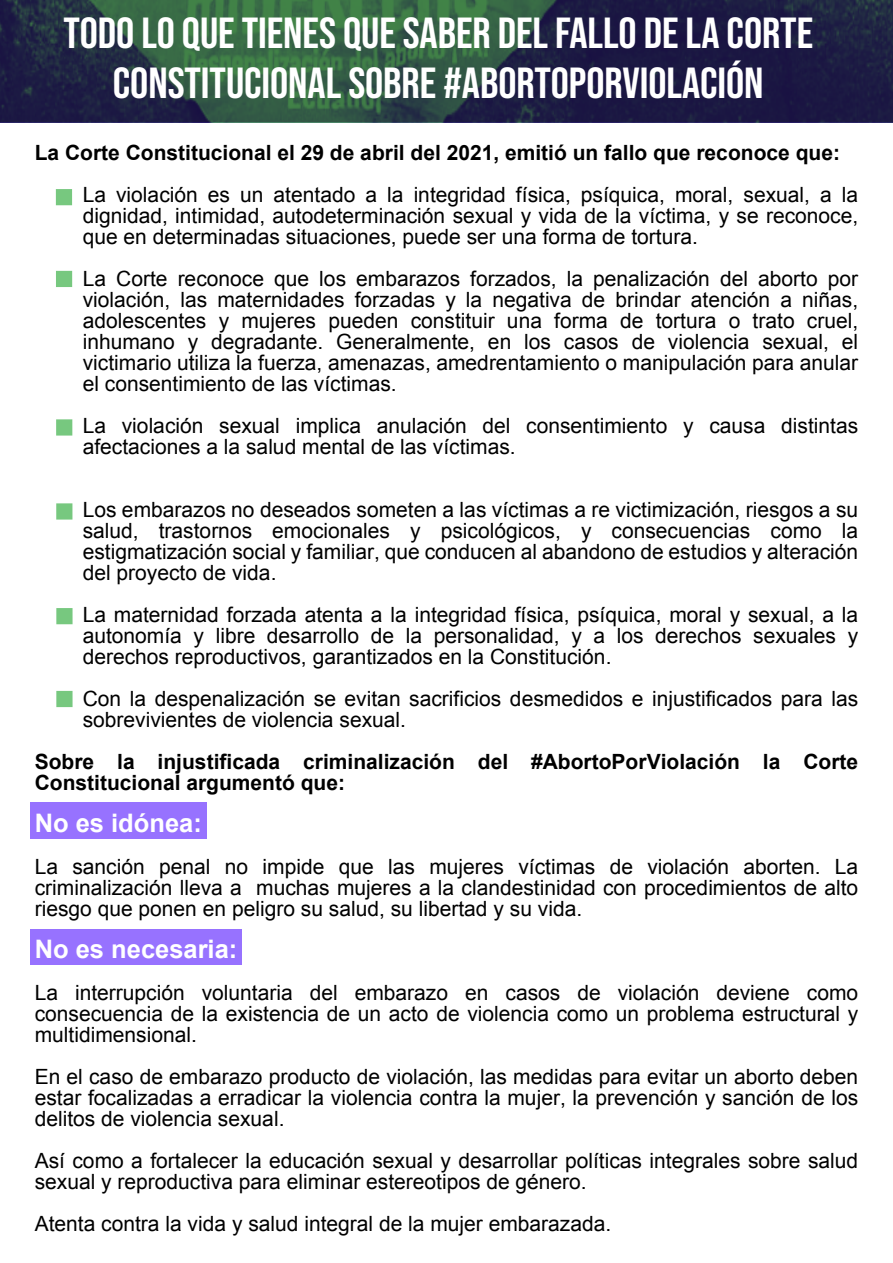
<style>
.page{position:relative;width:893px;height:1263px;background:#fff}
.page>*{position:absolute;margin:0;border:0;box-sizing:border-box;transform-origin:0 0}
.t1{font:43.5px/49.5px "Bebas Neue";color:#fff;text-align:center;scale:1.04 1}
.t2{font:700 25.5px "Arial";color:#fff}
.t3{font:21px/21px "Arial";color:#000;text-align:justify}
.t4{font:700 21px/21px "Arial";color:#000}
</style>
<div class="page">
<div style="left:30px;top:802px;width:177px;height:37px;background:#9772ff"></div>
<svg style="left:0;top:0;width:893px;height:122px;background:#273943"></svg>
<div style="left:56px;top:189px;width:16px;height:16px;background:#77c87f"></div>
<div style="left:56px;top:271px;width:16px;height:16px;background:#77c87f"></div>
<div style="left:56px;top:503px;width:16px;height:17px;background:#77c87f"></div>
<div style="left:56px;top:419px;width:16px;height:17px;background:#77c87f"></div>
<div style="left:56px;top:608px;width:17px;height:16px;background:#77c87f"></div>
<div style="left:56px;top:691px;width:17px;height:16px;background:#77c87f"></div>
<div style="left:30px;top:930px;width:211px;height:35px;background:#9772ff"></div>
<h1 class="t1" style="left:63px;top:8px;width:722px">TODO LO QUE TIENES QUE SABER DEL FALLO DE LA CORTE<br>CONSTITUCIONAL SOBRE #ABORTOPORVIOLACIÓN</h1>
<p class="t4" style="left:35px;top:142px;width:807px">La Corte Constitucional el 29 de abril del 2021, emitió un fallo que reconoce que:</p>
<p class="t3" style="left:83px;top:184px;width:777px">La violación es un atentado a la integridad física, psíquica, moral, sexual, a la dignidad, intimidad, autodeterminación sexual y vida de la víctima, y se reconoce, que en determinadas situaciones, puede ser una forma de tortura.</p>
<p class="t3" style="left:83px;top:268px;width:777px">La Corte reconoce que los embarazos forzados, la penalización del aborto por violación, las maternidades forzadas y la negativa de brindar atención a niñas, adolescentes y mujeres pueden constituir una forma de tortura o trato cruel, inhumano y degradante. Generalmente, en los casos de violencia sexual, el victimario utiliza la fuerza, amenazas, amedrentamiento o manipulación para anular el consentimiento de las víctimas.</p>
<p class="t3" style="left:83px;top:415px;width:777px">La violación sexual implica anulación del consentimiento y causa distintas afectaciones a la salud mental de las víctimas.</p>
<p class="t3" style="left:83px;top:499px;width:777px">Los embarazos no deseados someten a las víctimas a re victimización, riesgos a su salud, trastornos emocionales y psicológicos, y consecuencias como la estigmatización social y familiar, que conducen al abandono de estudios y alteración del proyecto de vida.</p>
<p class="t3" style="left:83px;top:604px;width:777px">La maternidad forzada atenta a la integridad física, psíquica, moral y sexual, a la autonomía y libre desarrollo de la personalidad, y a los derechos sexuales y derechos reproductivos, garantizados en la Constitución.</p>
<p class="t3" style="left:83px;top:688px;width:777px">Con la despenalización se evitan sacrificios desmedidos e injustificados para las sobrevivientes de violencia sexual.</p>
<p class="t4" style="left:35px;top:751px;width:825px">Sobre la injustificada criminalización del #AbortoPorViolación la Corte<br>Constitucional argumentó que:</p>
<p class="t2" style="left:35px;top:806px;width:169px">No es idónea:</p>
<p class="t3" style="left:35px;top:856px;width:825px">La sanción penal no impide que las mujeres víctimas de violación aborten. La criminalización lleva a muchas mujeres a la clandestinidad con procedimientos de alto riesgo que ponen en peligro su salud, su libertad y su vida.</p>
<p class="t2" style="left:35px;top:932px;width:204px">No es necesaria:</p>
<p class="t3" style="left:35px;top:982px;width:825px">La interrupción voluntaria del embarazo en casos de violación deviene como consecuencia de la existencia de un acto de violencia como un problema estructural y multidimensional.</p>
<p class="t3" style="left:35px;top:1066px;width:825px">En el caso de embarazo producto de violación, las medidas para evitar un aborto deben estar focalizadas a erradicar la violencia contra la mujer, la prevención y sanción de los delitos de violencia sexual.</p>
<p class="t3" style="left:35px;top:1150px;width:825px">Así como a fortalecer la educación sexual y desarrollar políticas integrales sobre salud sexual y reproductiva para eliminar estereotipos de género.</p>
<p class="t3" style="left:35px;top:1213px;width:578px">Atenta contra la vida y salud integral de la mujer embarazada.</p>
</div>
